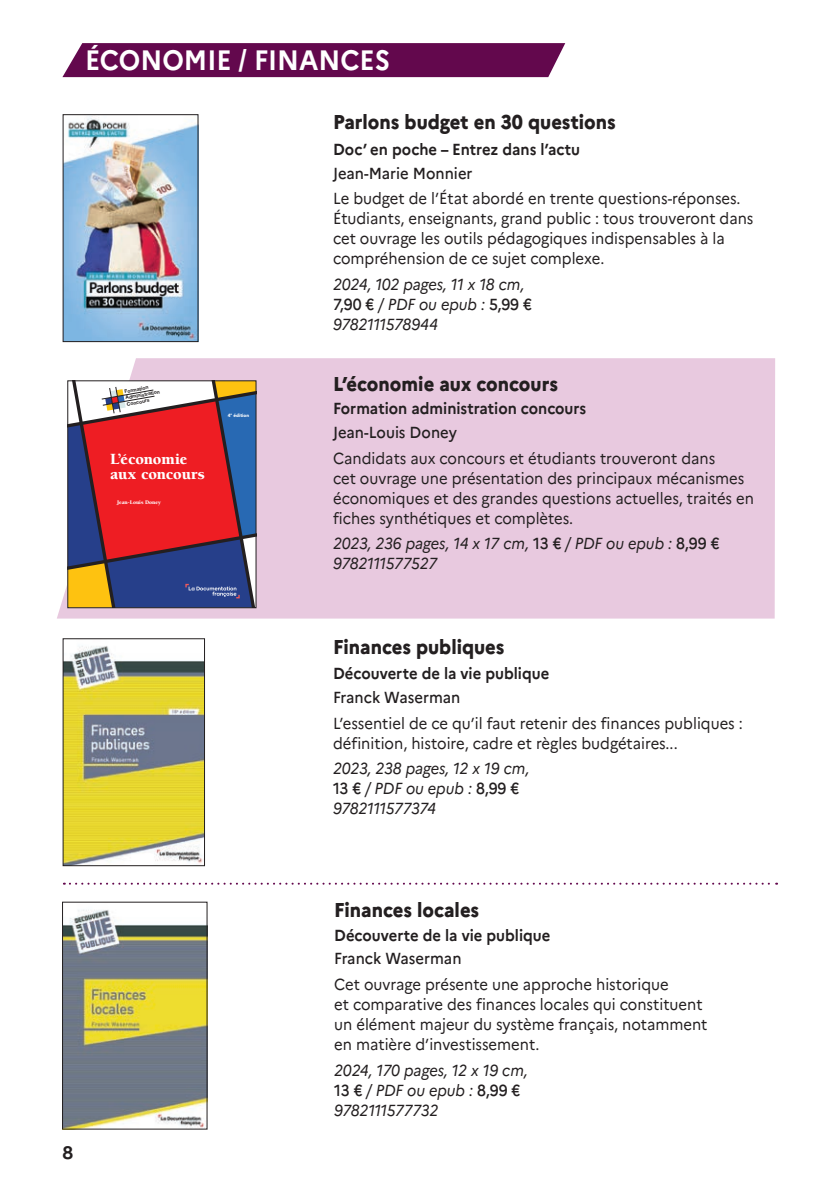
<style>
.page{position:relative;width:840px;height:1191px;background:#fff}
.page>*{position:absolute;margin:0;border:0;box-sizing:border-box;transform-origin:0 0}
.t1{font:700 28px "Marianne";color:#fff;scale:.93 1}
.t2{font:800 20px "Marianne";color:#231f20;scale:.93 1}
.t3{font:700 18px "Marianne";color:#231f20}
.t4{font:16px/20px "Marianne";color:#231f20;scale:.93 1}
.t5{font:italic 16px/20px "Marianne";letter-spacing:-.01em;color:#231f20;scale:.93 1}
.t6{font:700 16px "Marianne";color:#231f20;scale:.93 1}
.t7{font:500 16px "Marianne";color:#231f20;scale:.93 1}
.t8{font:900 16px/15px "Berkeley Std";color:#fff}
.t9{font:900 5.6px "Berkeley Std";color:#fff}
.t10{font:700 5px/6.4px "Helvetica Neue LT Std";color:#231f20}
.t11{font:900 4.8px "Avenir LT Std";color:#fff}
.s1{font-size:24px}
.s2{font-weight:500;font-style:normal}
</style>
<div class="page">
<div style="left:62px;top:43px;width:503px;height:34px;background:#63084d"></div>
<div style="left:57px;top:358px;width:717px;height:260px;background:#e8c9df"></div>
<svg style="left:69px;top:382px;width:185px;height:224px;background:#9f4a5d"></svg>
<div style="left:67px;top:380px;width:189px;height:228px;border:1px solid #231f20"></div>
<img style="left:65px;top:646px;width:138px;height:218px">
<div style="left:63px;top:638px;width:142px;height:228px;border:1px solid #231f20"></div>
<svg style="left:64px;top:882px;width:712px;height:2px"></svg>
<img style="left:64px;top:910px;width:141px;height:217px">
<div style="left:62px;top:902px;width:145px;height:227px;border:1px solid #231f20"></div>
<img style="left:65px;top:116px;width:131px;height:224px">
<div style="left:63px;top:114px;width:135px;height:228px;border:1px solid #231f20"></div>
<h1 class="t1" style="left:85px;top:43px;width:329px">ÉCONOMIE <span class="s1">/</span> FINANCES</h1>
<p class="t10" style="left:124px;top:388px;width:36px;rotate:-10deg">Formation<br>Administration<br>Concours</p>
<p class="t8" style="left:110px;top:452px;width:96px">L’économie aux concours</p>
<p class="t9" style="left:117px;top:499px;width:45px">Jean-Louis Doney</p>
<p class="t11" style="left:227px;top:412px;width:23px">4<sup>e</sup> édition</p>
<p class="t2" style="left:333px;top:110px;width:305px">Parlons budget en 30 questions</p>
<p class="t6" style="left:333px;top:140px;width:267px">Doc’ en poche – Entrez dans l’actu</p>
<p class="t7" style="left:333px;top:163px;width:151px">Jean-Marie Monnier</p>
<p class="t4" style="left:333px;top:189px;width:453px">Le budget de l’État abordé en trente questions-réponses.<br>Étudiants, enseignants, grand public : tous trouveront dans cet ouvrage les outils pédagogiques indispensables à la compréhension de ce sujet complexe.</p>
<p class="t5" style="left:333px;top:274px;width:215px">2024, 102 pages, 11 x 18 cm,<br><span class="s2">7,90 €</span> / PDF ou epub : <span class="s2">5,99 €<br></span>9782111578944</p>
<p class="t2" style="left:333px;top:371px;width:243px">L’économie aux concours</p>
<p class="t6" style="left:333px;top:399px;width:274px">Formation administration concours</p>
<p class="t7" style="left:333px;top:422px;width:134px">Jean-Louis Doney</p>
<p class="t4" style="left:333px;top:448px;width:454px">Candidats aux concours et étudiants trouveront dans<br>cet ouvrage une présentation des principaux mécanismes économiques et des grandes questions actuelles, traités en fiches synthétiques et complètes.</p>
<p class="t5" style="left:333px;top:534px;width:417px">2023, 236 pages, 14 x 17 cm, <span class="s2">13 €</span> / PDF ou epub : <span class="s2">8,99 €<br></span>9782111577527</p>
<p class="t2" style="left:333px;top:634px;width:186px">Finances publiques</p>
<p class="t6" style="left:333px;top:664px;width:234px">Découverte de la vie publique</p>
<p class="t7" style="left:333px;top:687px;width:138px">Franck Waserman</p>
<p class="t4" style="left:333px;top:713px;width:442px">L’essentiel de ce qu’il faut retenir des finances publiques : définition, histoire, cadre et règles budgétaires...</p>
<p class="t5" style="left:333px;top:758px;width:212px">2023, 238 pages, 12 x 19 cm,<br><span class="s2">13 €</span> / PDF ou epub : <span class="s2">8,99 €<br></span>9782111577374</p>
<p class="t3" style="left:62px;top:1141px;width:12px">8</p>
<p class="t2" style="left:334px;top:897px;width:157px">Finances locales</p>
<p class="t6" style="left:334px;top:925px;width:234px">Découverte de la vie publique</p>
<p class="t7" style="left:334px;top:948px;width:138px">Franck Waserman</p>
<p class="t4" style="left:334px;top:974px;width:403px">Cet ouvrage présente une approche historique<br>et comparative des finances locales qui constituent un élément majeur du système français, notamment en matière d’investissement.</p>
<p class="t5" style="left:334px;top:1060px;width:210px">2024, 170 pages, 12 x 19 cm,<br><span class="s2">13 €</span> / PDF ou epub : <span class="s2">8,99 €<br></span>9782111577732</p>
</div>
